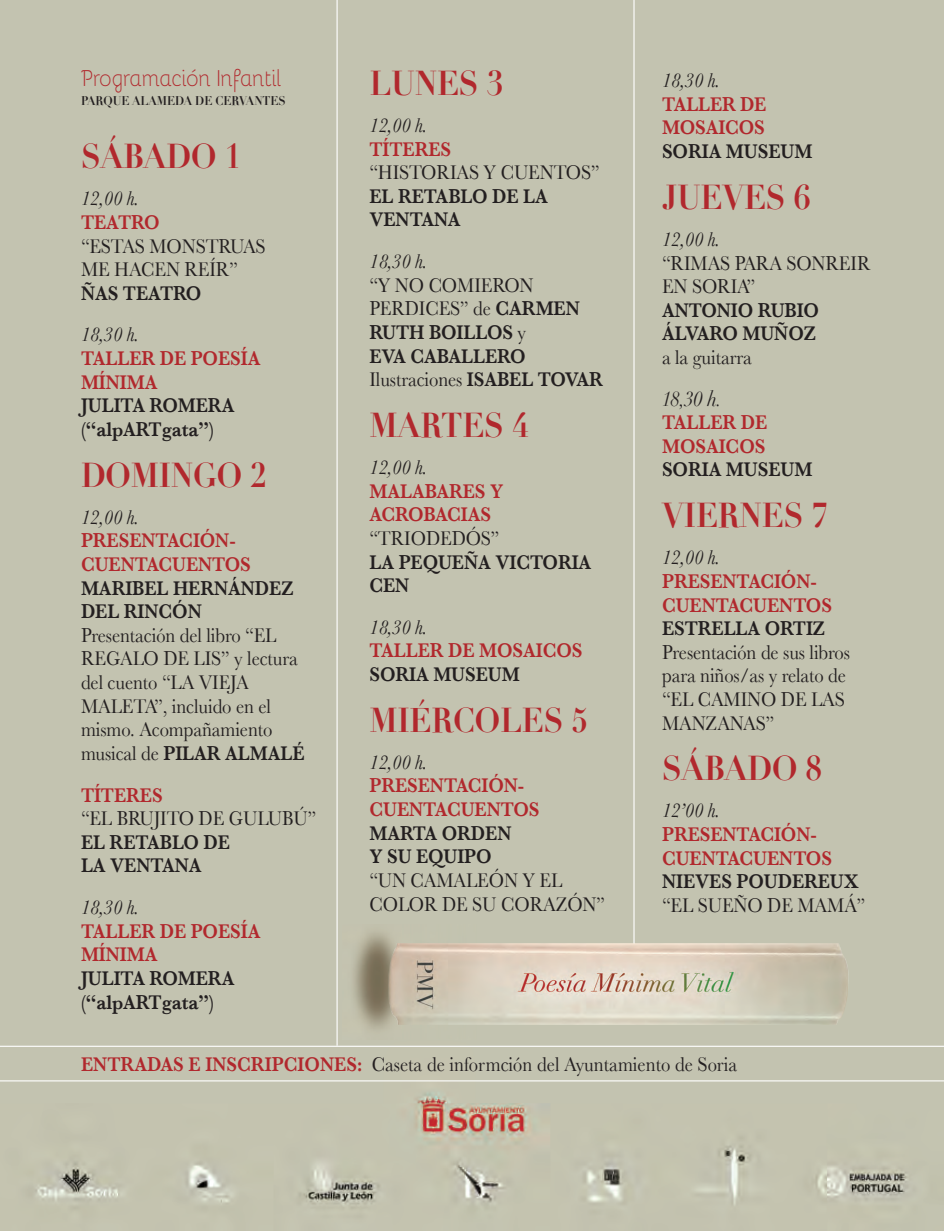
<style>
.page{position:relative;width:944px;height:1231px;background:#c3c3b0}
.page>*{position:absolute;margin:0;border:0;box-sizing:border-box;transform-origin:0 0}
.t1{font:700 33.75px "Didot";letter-spacing:-.005em;color:#b1282d;scale:.9 1}
.t2{font:300 23.18px "Bellota";letter-spacing:-.015em;color:#b1282d;scale:.9 1}
.t3{font:20.7px/23.6px "Baskerville";letter-spacing:-.005em;color:#231f20;scale:.9 1}
.t4{font:600 20.7px/23.6px "Baskerville";letter-spacing:-.005em;color:#b1282d;scale:.9 1}
.t5{font:600 20.7px/23.6px "Baskerville";letter-spacing:-.005em;color:#231f20;scale:.9 1}
.t6{font:italic 20.7px "Baskerville";letter-spacing:-.005em;color:#231f20;scale:.9 1}
.t7{font:italic 20.7px "Didot";color:#231f20;scale:.9 1}
.t8{font:700 12.38px "Didot";color:#231f20;scale:.9 1}
.s1{color:#231f20}
.s2{font-weight:600}
.s3{font-weight:400}
.s4{font-weight:600;color:#b1282d}
</style>
<div class="page">
<hr style="left:337px;top:0;width:1px;height:1046px;background:#fff">
<hr style="left:633px;top:0;width:2px;height:996px;background:#fff">
<img style="left:343px;top:924px;width:134px;height:115px">
<img style="left:383px;top:943px;width:480px;height:82px">
<hr style="left:0;top:1080px;width:944px;height:1px;background:#fff">
<hr style="left:0;top:1046px;width:944px;height:1px;background:#fff">
<p class="t2" style="left:81px;top:60px;width:225px">Programación Infantil</p>
<p class="t8" style="left:81px;top:93px;width:229px">PARQUE ALAMEDA DE CERVANTES</p>
<p class="t1" style="left:81px;top:136px;width:180px">SÁBADO 1</p>
<p class="t6" style="left:81px;top:186px;width:66px">12,00 h.</p>
<p class="t4" style="left:81px;top:210px;width:89px">TEATRO</p>
<p class="t3" style="left:81px;top:234px;width:207px">“ESTAS MONSTRUAS<br>ME HACEN REÍR”</p>
<p class="t5" style="left:81px;top:281px;width:135px">ÑAS TEATRO</p>
<p class="t6" style="left:81px;top:323px;width:66px">18,30 h.</p>
<p class="t4" style="left:81px;top:346px;width:201px">TALLER DE POESÍA<br>MÍNIMA<br><span class="s1">JULITA ROMERA</span></p>
<p class="t5" style="left:81px;top:417px;width:149px">(“alpARTgata”)</p>
<p class="t1" style="left:81px;top:454px;width:208px">DOMINGO 2</p>
<p class="t6" style="left:81px;top:505px;width:66px">12,00 h.</p>
<p class="t4" style="left:81px;top:529px;width:190px">PRESENTACIÓN-<br>CUENTACUENTOS</p>
<p class="t5" style="left:81px;top:576px;width:237px">MARIBEL HERNÁNDEZ</p>
<p class="t5" style="left:81px;top:600px;width:136px">DEL RINCÓN</p>
<p class="t3" style="left:81px;top:623px;width:250px">Presentación del libro “EL<br>REGALO DE LIS” y lectura del cuento “LA VIEJA<br>MALETA”, incluido en el mismo. Acompañamiento musical de <span class="s2">PILAR ALMALÉ</span></p>
<p class="t4" style="left:81px;top:783px;width:92px">TÍTERES</p>
<p class="t3" style="left:81px;top:806px;width:263px">“EL BRUJITO DE GULUBÚ”</p>
<p class="t5" style="left:81px;top:830px;width:167px">EL RETABLO DE<br>LA VENTANA</p>
<p class="t6" style="left:81px;top:895px;width:66px">18,30 h.</p>
<p class="t4" style="left:81px;top:919px;width:201px">TALLER DE POESÍA<br>MÍNIMA<br><span class="s1">JULITA ROMERA</span></p>
<p class="t5" style="left:81px;top:990px;width:149px">(“alpARTgata”)</p>
<p class="t1" style="left:369px;top:62px;width:151px">LUNES 3</p>
<p class="t6" style="left:369px;top:113px;width:66px">12,00 h.</p>
<p class="t4" style="left:369px;top:137px;width:92px">TÍTERES</p>
<p class="t3" style="left:369px;top:161px;width:257px">“HISTORIAS Y CUENTOS”</p>
<p class="t5" style="left:369px;top:184px;width:200px">EL RETABLO DE LA<br>VENTANA</p>
<p class="t6" style="left:369px;top:249px;width:66px">18,30 h.</p>
<p class="t5" style="left:369px;top:273px;width:235px"><span class="s3">“Y NO COMIERON<br>PERDICES” de</span> CARMEN<br>RUTH BOILLOS <span class="s3">y<br></span>EVA CABALLERO</p>
<p class="t3" style="left:369px;top:367px;width:261px">Ilustraciones <span class="s2">ISABEL TOVAR</span></p>
<p class="t1" style="left:369px;top:404px;width:179px">MARTES 4</p>
<p class="t6" style="left:369px;top:455px;width:66px">12,00 h.</p>
<p class="t4" style="left:369px;top:479px;width:150px">MALABARES Y<br>ACROBACIAS</p>
<p class="t5" style="left:369px;top:526px;width:248px"><span class="s3">“TRIODEDÓS”<br></span>LA PEQUEÑA VICTORIA<br>CEN</p>
<p class="t6" style="left:369px;top:615px;width:66px">18,30 h.</p>
<p class="t4" style="left:369px;top:639px;width:238px">TALLER DE MOSAICOS<br><span class="s1">SORIA MUSEUM</span></p>
<p class="t1" style="left:369px;top:699px;width:245px">MIÉRCOLES 5</p>
<p class="t6" style="left:369px;top:750px;width:66px">12,00 h.</p>
<p class="t4" style="left:369px;top:774px;width:190px">PRESENTACIÓN-<br>CUENTACUENTOS</p>
<p class="t5" style="left:369px;top:821px;width:159px">MARTA ORDEN<br>Y SU EQUIPO</p>
<p class="t3" style="left:369px;top:868px;width:263px">“UN CAMALEÓN Y EL<br>COLOR DE SU CORAZÓN”</p>
<p class="t6" style="left:662px;top:68px;width:66px">18,30 h.</p>
<p class="t4" style="left:662px;top:92px;width:118px">TALLER DE<br>MOSAICOS</p>
<p class="t5" style="left:662px;top:139px;width:169px">SORIA MUSEUM</p>
<p class="t1" style="left:662px;top:176px;width:167px">JUEVES 6</p>
<p class="t6" style="left:662px;top:227px;width:66px">12,00 h.</p>
<p class="t3" style="left:662px;top:251px;width:233px">“RIMAS PARA SONREIR<br>EN SORIA”</p>
<p class="t5" style="left:662px;top:298px;width:176px">ANTONIO RUBIO</p>
<p class="t5" style="left:662px;top:322px;width:172px">ÁLVARO MUÑOZ</p>
<p class="t3" style="left:662px;top:345px;width:101px">a la guitarra</p>
<p class="t7" style="left:662px;top:386px;width:68px">18,30 h.</p>
<p class="t4" style="left:662px;top:411px;width:118px">TALLER DE<br>MOSAICOS</p>
<p class="t5" style="left:662px;top:458px;width:169px">SORIA MUSEUM</p>
<p class="t1" style="left:662px;top:494px;width:186px">VIERNES 7</p>
<p class="t6" style="left:662px;top:545px;width:66px">12,00 h.</p>
<p class="t4" style="left:662px;top:569px;width:190px">PRESENTACIÓN-<br>CUENTACUENTOS</p>
<p class="t3" style="left:662px;top:616px;width:210px"><span class="s2">ESTRELLA ORTIZ<br></span>Presentación de sus libros para niños/as y relato de “EL CAMINO DE LAS<br>MANZANAS”</p>
<p class="t1" style="left:662px;top:748px;width:180px">SÁBADO 8</p>
<p class="t6" style="left:662px;top:798px;width:66px">12’00 h.</p>
<p class="t4" style="left:662px;top:822px;width:190px">PRESENTACIÓN-<br>CUENTACUENTOS</p>
<p class="t5" style="left:662px;top:870px;width:221px">NIEVES POUDEREUX</p>
<p class="t3" style="left:662px;top:893px;width:227px">“EL SUEÑO DE MAMÁ”</p>
<p class="t3" style="left:81px;top:1053px;width:731px"><span class="s4">ENTRADAS E INSCRIPCIONES:</span> Caseta de informción del Ayuntamiento de Soria</p>
</div>
